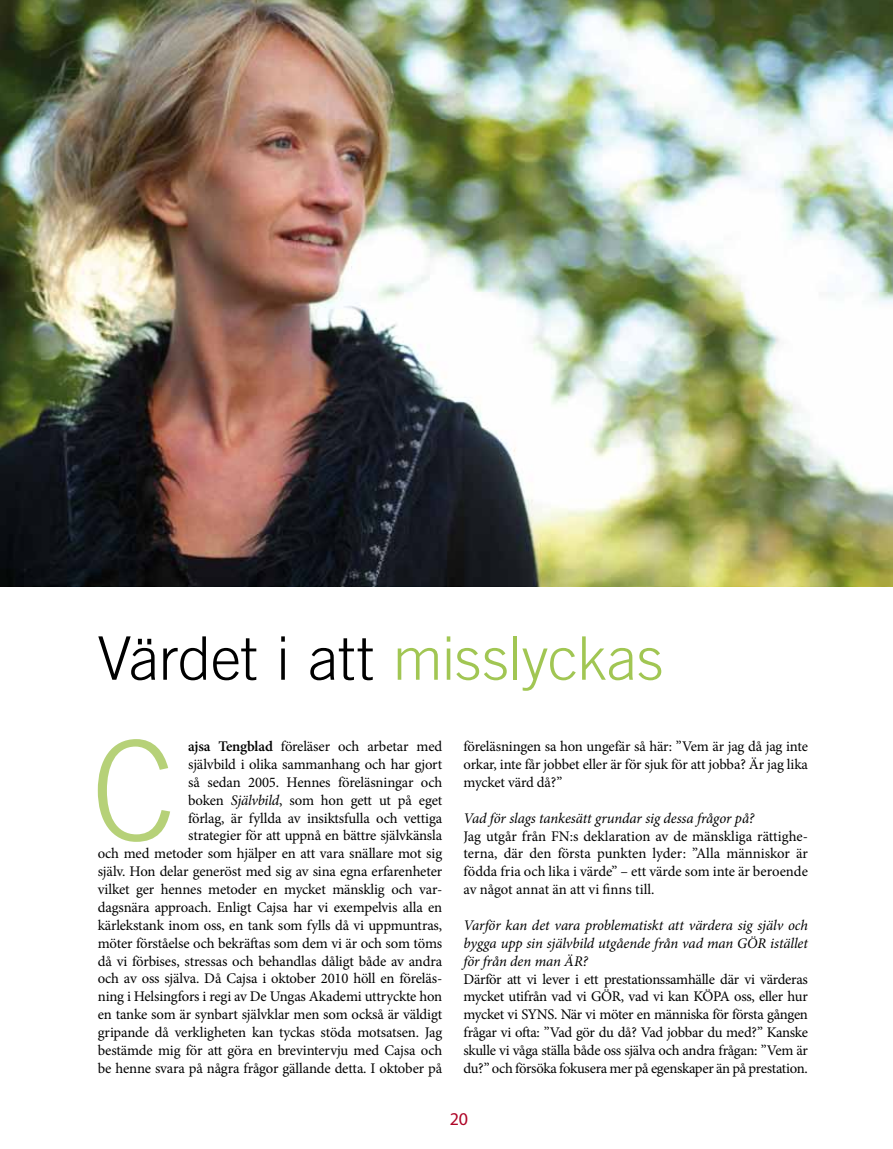
<style>
.page{position:relative;width:893px;height:1149px;background:#fff}
.page>*{position:absolute;margin:0;border:0;box-sizing:border-box;transform-origin:0 0}
.t1{font:300 138.3px "Trade Gothic";color:#b6d178}
.t2{font:300 60px "Trade Gothic";letter-spacing:-.01em;color:#000}
.t3{font:18px "Myriad Pro";color:#af0527}
.t4{font:14.7px/17.9px "Minion Pro";letter-spacing:-.01em;color:#000;text-align:justify}
.t5{font:italic 14.7px/17.9px "Minion Pro";letter-spacing:-.005em;color:#000;text-align:justify}
.s1{color:#a1c653}
.s2{font-weight:600}
.s3{font-style:italic}
</style>
<div class="page">
<img style="left:0;top:0;width:893px;height:586px">
<h2 class="t2" style="left:98px;top:622px;width:567px">Värdet i att <span class="s1">misslyckas</span></h2>
<h1 class="t1" style="left:91px;top:709px;width:86px">C</h1>
<p class="t4" style="left:98px;top:737px;width:346px;text-align:right"><span class="s2">ajsa Tengblad</span> föreläser och arbetar med<br>självbild i olika sammanhang och har gjort<br>så sedan 2005. Hennes föreläsningar och<br>boken <span class="s3">Självbild</span>, som hon gett ut på eget<br>förlag, är fyllda av insiktsfulla och vettiga<br>strategier för att uppnå en bättre självkänsla<br>och med metoder som hjälper en att vara snällare mot sig själv. Hon delar generöst med sig av sina egna erfarenheter vilket ger hennes metoder en mycket mänsklig och var&shy;dagsnära approach. Enligt Cajsa har vi exempelvis alla en kärlekstank inom oss, en tank som fylls då vi uppmuntras, möter förståelse och bekräftas som dem vi är och som töms då vi förbises, stressas och behandlas dåligt både av andra och av oss själva. Då Cajsa i oktober 2010 höll en föreläs&shy;ning i Helsingfors i regi av De Ungas Akademi uttryckte hon en tanke som är synbart självklar men som också är väldigt gripande då verkligheten kan tyckas stöda motsatsen. Jag bestämde mig för att göra en brevintervju med Cajsa och be henne svara på några frågor gällande detta. I oktober på</p>
<p class="t4" style="left:463px;top:737px;width:346px">föreläsningen sa hon ungefär så här: ”Vem är jag då jag inte orkar, inte får jobbet eller är för sjuk för att jobba? Är jag lika mycket värd då?”</p>
<p class="t5" style="left:463px;top:808px;width:292px">Vad för slags tankesätt grundar sig dessa frågor på?</p>
<p class="t4" style="left:463px;top:826px;width:346px">Jag utgår från FN:s deklaration av de mänskliga rättighe&shy;terna, där den första punkten lyder: ”Alla människor är födda fria och lika i värde” – ett värde som inte är beroende av något annat än att vi finns till.</p>
<p class="t5" style="left:463px;top:915px;width:346px">Varför kan det vara problematiskt att värdera sig själv och bygga upp sin självbild utgående från vad man GÖR istället för från den man ÄR?</p>
<p class="t4" style="left:463px;top:969px;width:346px">Därför att vi lever i ett prestationssamhälle där vi värderas mycket utifrån vad vi GÖR, vad vi kan KÖPA oss, eller hur mycket vi SYNS. När vi möter en människa för första gången frågar vi ofta: ”Vad gör du då? Vad jobbar du med?” Kanske skulle vi våga ställa både oss själva och andra frågan: ”Vem är du?” och försöka fokusera mer på egenskaper än på prestation.</p>
<p class="t3" style="left:450px;top:1107px;width:20px">20</p>
</div>
